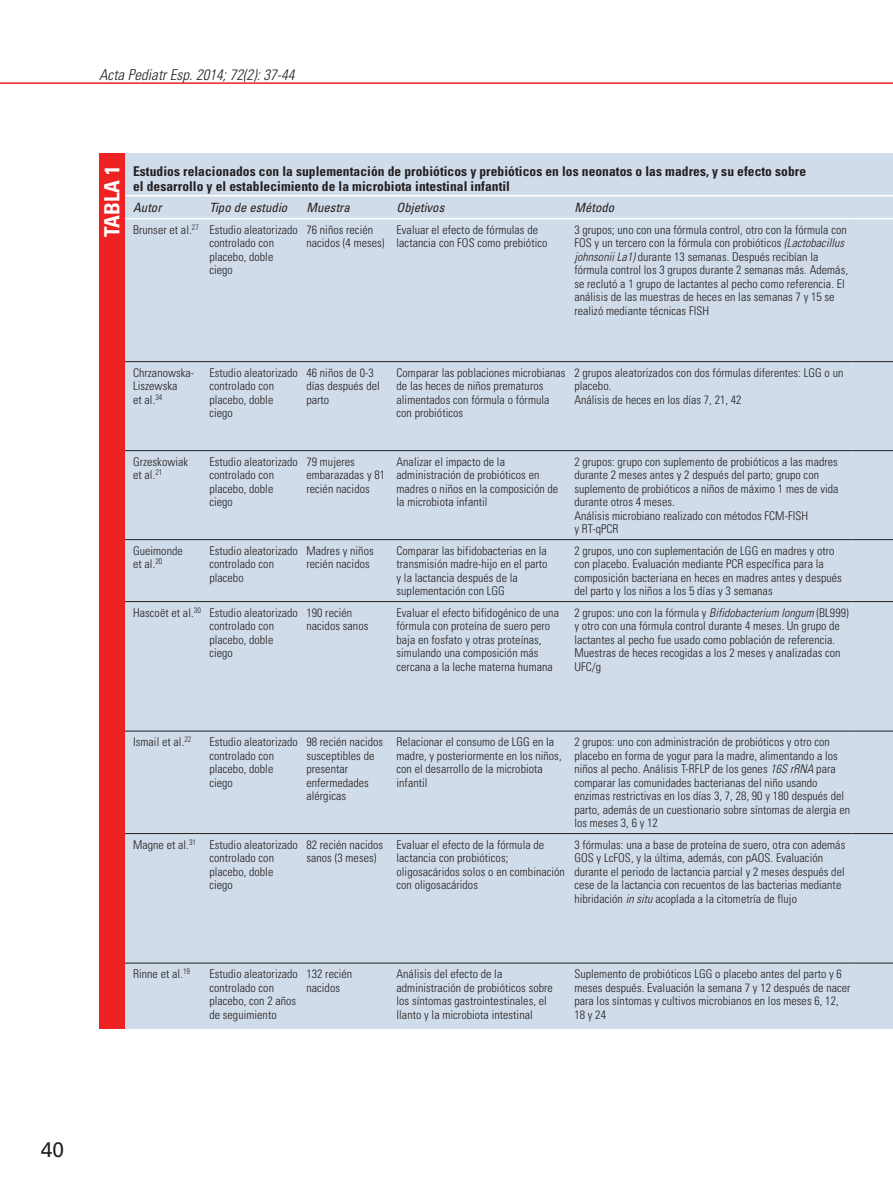
<style>
.page{position:relative;width:893px;height:1191px;background:#fff}
.page>*{position:absolute;margin:0;border:0;box-sizing:border-box;transform-origin:0 0}
.t1{font:700 condensed 21px "Univers LT Std";letter-spacing:.005em;color:#fff}
.t2{font:21px "Univers LT Std";color:#231f20}
.t3{font:italic 300 condensed 15px "Univers LT Std";letter-spacing:.005em;color:#231f20}
.t4{font:700 condensed 13.5px/15px "Univers LT Std";letter-spacing:.005em;color:#231f20}
.t5{font:italic condensed 12.75px "Univers LT Std";letter-spacing:.005em;color:#231f20}
.t6{font:300 condensed 12px/13.5px "Univers LT Std";letter-spacing:.005em;color:#231f20}
.s1{font-style:italic}
</style>
<div class="page">
<hr style="left:0;top:82px;width:893px;height:2px;background:#ee2123">
<div style="left:99px;top:153px;width:794px;height:875px;background:#d1dcea"></div>
<hr style="left:112px;top:195px;width:781px;height:1px;background:#fff">
<hr style="left:112px;top:361px;width:739px;height:1px;background:#231f20">
<hr style="left:851px;top:361px;width:42px;height:1px;background:#231f20">
<hr style="left:112px;top:450px;width:739px;height:1px;background:#231f20">
<hr style="left:851px;top:450px;width:42px;height:1px;background:#231f20">
<hr style="left:112px;top:539px;width:739px;height:1px;background:#231f20">
<hr style="left:851px;top:539px;width:42px;height:1px;background:#231f20">
<hr style="left:112px;top:601px;width:739px;height:1px;background:#231f20">
<hr style="left:851px;top:601px;width:42px;height:1px;background:#231f20">
<hr style="left:112px;top:731px;width:739px;height:1px;background:#231f20">
<hr style="left:851px;top:731px;width:42px;height:1px;background:#231f20">
<hr style="left:112px;top:962px;width:739px;height:1px;background:#231f20">
<hr style="left:851px;top:962px;width:42px;height:1px;background:#231f20">
<hr style="left:112px;top:833px;width:739px;height:1px;background:#231f20">
<hr style="left:851px;top:833px;width:42px;height:1px;background:#231f20">
<hr style="left:112px;top:218px;width:739px;height:1px;background:#fff">
<hr style="left:851px;top:218px;width:42px;height:1px;background:#fff">
<div style="left:99px;top:153px;width:26px;height:875px;background:#ee2123"></div>
<p class="t3" style="left:99px;top:67px;width:197px">Acta Pediatr Esp. 2014; 72(2): 37-44</p>
<h1 class="t1" style="left:102px;top:237px;width:73px;rotate:-90deg">TABLA 1</h1>
<p class="t4" style="left:133px;top:164px;width:674px">Estudios relacionados con la suplementación de probióticos y prebióticos en los neonatos o las madres, y su efecto sobre el desarrollo y el establecimiento de la microbiota intestinal infantil</p>
<p class="t5" style="left:133px;top:202px;width:30px">Autor</p>
<p class="t5" style="left:209px;top:202px;width:79px">Tipo de estudio</p>
<p class="t5" style="left:306px;top:202px;width:45px">Muestra</p>
<p class="t5" style="left:396px;top:202px;width:49px">Objetivos</p>
<p class="t5" style="left:574px;top:202px;width:41px">Método</p>
<p class="t6" style="left:209px;top:223px;width:90px;text-indent:-76px">Brunser et al.<sup>27</sup> Estudio aleatorizado controlado con placebo, doble ciego</p>
<p class="t6" style="left:306px;top:223px;width:80px">76 niños recién nacidos (4 meses)</p>
<p class="t6" style="left:396px;top:223px;width:152px">Evaluar el efecto de fórmulas de lactancia con FOS como prebiótico</p>
<p class="t6" style="left:574px;top:223px;width:275px">3 grupos; uno con una fórmula control, otro con la fórmula con FOS y un tercero con la fórmula con probióticos <span class="s1">(Lactobacillus johnsonii La1)</span> durante 13 semanas. Después recibían la fórmula control los 3 grupos durante 2 semanas más. Además, se reclutó a 1 grupo de lactantes al pecho como referencia. El análisis de las muestras de heces en las semanas 7 y 15 se realizó mediante técnicas FISH</p>
<p class="t6" style="left:133px;top:366px;width:63px">Chrzanowska-<br>Liszewska<br>et al.<sup>34</sup></p>
<p class="t6" style="left:209px;top:366px;width:90px">Estudio aleatorizado controlado con placebo, doble ciego</p>
<p class="t6" style="left:306px;top:366px;width:75px">46 niños de 0-3 días después del parto</p>
<p class="t6" style="left:396px;top:366px;width:171px">Comparar las poblaciones microbianas de las heces de niños prematuros alimentados con fórmula o fórmula con probióticos</p>
<p class="t6" style="left:574px;top:366px;width:270px">2 grupos aleatorizados con dos fórmulas diferentes: LGG o un placebo.<br>Análisis de heces en los días 7, 21, 42</p>
<p class="t6" style="left:133px;top:455px;width:57px">Grzeskowiak et al.<sup>21</sup></p>
<p class="t6" style="left:209px;top:455px;width:90px">Estudio aleatorizado controlado con placebo, doble ciego</p>
<p class="t6" style="left:306px;top:455px;width:80px">79 mujeres embarazadas y 81 recién nacidos</p>
<p class="t6" style="left:396px;top:455px;width:163px">Analizar el impacto de la administración de probióticos en madres o niños en la composición de la microbiota infantil</p>
<p class="t6" style="left:574px;top:455px;width:266px">2 grupos: grupo con suplemento de probióticos a las madres durante 2 meses antes y 2 después del parto; grupo con suplemento de probióticos a niños de máximo 1 mes de vida durante otros 4 meses.<br>Análisis microbiano realizado con métodos FCM-FISH<br>y RT-qPCR</p>
<p class="t6" style="left:133px;top:544px;width:51px">Gueimonde et al.<sup>20</sup></p>
<p class="t6" style="left:209px;top:544px;width:90px">Estudio aleatorizado controlado con placebo</p>
<p class="t6" style="left:306px;top:544px;width:69px">Madres y niños recién nacidos</p>
<p class="t6" style="left:396px;top:544px;width:153px">Comparar las bifidobacterias en la transmisión madre-hijo en el parto y la lactancia después de la suplementación con LGG</p>
<p class="t6" style="left:574px;top:544px;width:269px">2 grupos, uno con suplementación de LGG en madres y otro con placebo. Evaluación mediante PCR específica para la composición bacteriana en heces en madres antes y después del parto y los niños a los 5 días y 3 semanas</p>
<p class="t6" style="left:209px;top:606px;width:90px;text-indent:-76px">Hascoët et al.<sup>30</sup> Estudio aleatorizado controlado con placebo, doble ciego</p>
<p class="t6" style="left:306px;top:606px;width:63px">190 recién nacidos sanos</p>
<p class="t6" style="left:396px;top:606px;width:164px">Evaluar el efecto bifidogénico de una fórmula con proteína de suero pero baja en fosfato y otras proteínas, simulando una composición más cercana a la leche materna humana</p>
<p class="t6" style="left:574px;top:606px;width:276px">2 grupos: uno con la fórmula y <span class="s1">Bifidobacterium longum</span> (BL999) y otro con una fórmula control durante 4 meses. Un grupo de lactantes al pecho fue usado como población de referencia.<br>Muestras de heces recogidas a los 2 meses y analizadas con UFC/g</p>
<p class="t6" style="left:133px;top:736px;width:60px">Ismail et al.<sup>22</sup></p>
<p class="t6" style="left:209px;top:736px;width:90px">Estudio aleatorizado controlado con placebo, doble ciego</p>
<p class="t6" style="left:306px;top:736px;width:78px">98 recién nacidos susceptibles de presentar enfermedades alérgicas</p>
<p class="t6" style="left:396px;top:736px;width:167px">Relacionar el consumo de LGG en la madre, y posteriormente en los niños, con el desarrollo de la microbiota infantil</p>
<p class="t6" style="left:574px;top:736px;width:277px">2 grupos: uno con administración de probióticos y otro con placebo en forma de yogur para la madre, alimentando a los niños al pecho. Análisis T-RFLP de los genes <span class="s1">16S rRNA</span> para comparar las comunidades bacterianas del niño usando enzimas restrictivas en los días 3, 7, 28, 90 y 180 después del parto, además de un cuestionario sobre síntomas de alergia en los meses 3, 6 y 12</p>
<p class="t6" style="left:209px;top:838px;width:90px;text-indent:-76px">Magne et al.<sup>31</sup> Estudio aleatorizado controlado con placebo, doble ciego</p>
<p class="t6" style="left:306px;top:838px;width:78px">82 recién nacidos sanos (3 meses)</p>
<p class="t6" style="left:396px;top:838px;width:170px">Evaluar el efecto de la fórmula de lactancia con probióticos; oligosacáridos solos o en combinación con oligosacáridos</p>
<p class="t6" style="left:574px;top:838px;width:272px">3 fórmulas: una a base de proteína de suero, otra con además GOS y LcFOS, y la última, además, con pAOS. Evaluación durante el periodo de lactancia parcial y 2 meses después del cese de la lactancia con recuentos de las bacterias mediante hibridación <span class="s1">in situ</span> acoplada a la citometría de flujo</p>
<p class="t6" style="left:133px;top:967px;width:59px">Rinne et al.<sup>19</sup></p>
<p class="t6" style="left:209px;top:967px;width:90px">Estudio aleatorizado controlado con placebo, con 2 años de seguimiento</p>
<p class="t6" style="left:306px;top:967px;width:47px">132 recién nacidos</p>
<p class="t6" style="left:396px;top:967px;width:158px">Análisis del efecto de la administración de probióticos sobre los síntomas gastrointestinales, el llanto y la microbiota intestinal</p>
<p class="t6" style="left:574px;top:967px;width:278px">Suplemento de probióticos LGG o placebo antes del parto y 6 meses después. Evaluación la semana 7 y 12 después de nacer para los síntomas y cultivos microbianos en los meses 6, 12, 18 y 24</p>
<h1 class="t2" style="left:41px;top:1139px;width:25px">40</h1>
</div>
